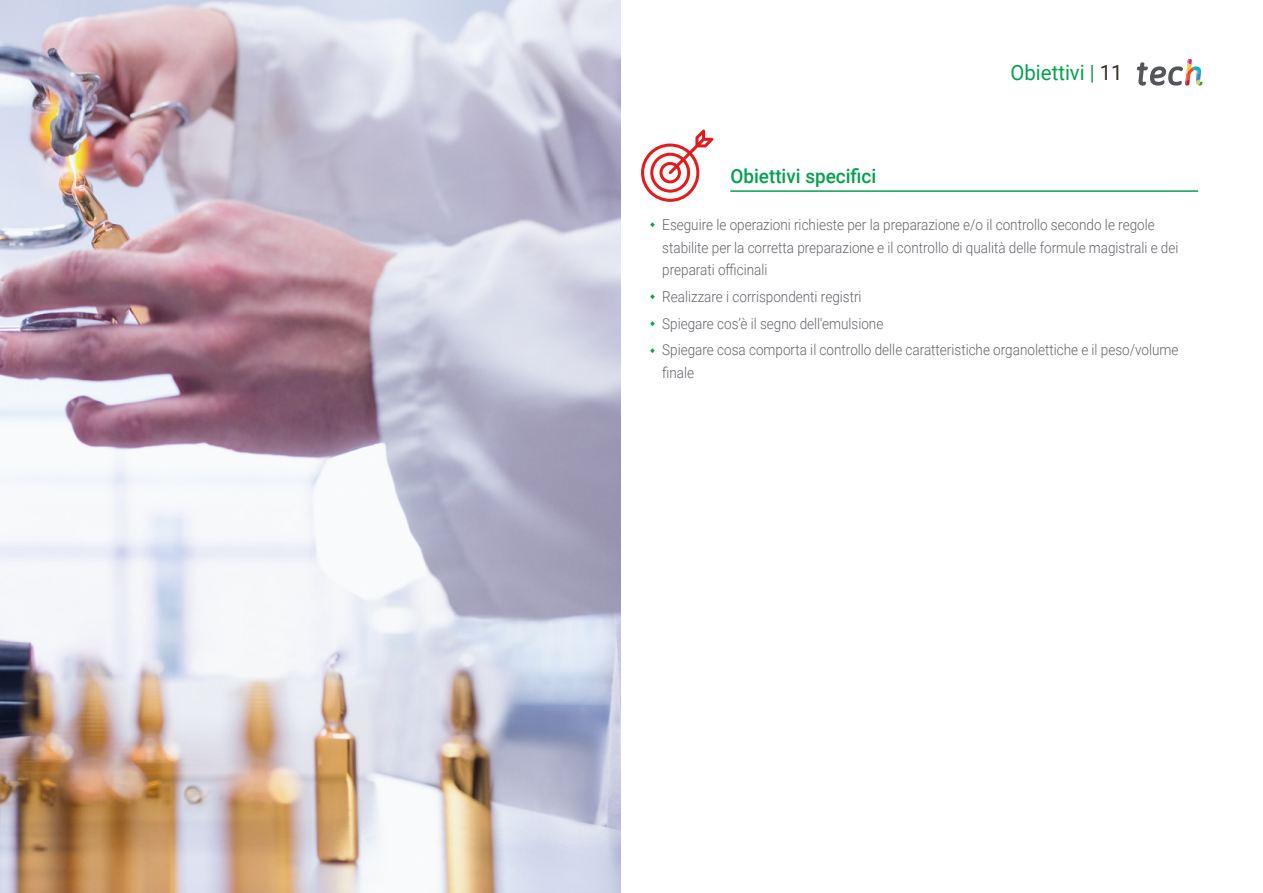
<style>
.page{position:relative;width:1263px;height:893px;background:#fff}
.page>*{position:absolute;margin:0;border:0;box-sizing:border-box;transform-origin:0 0}
.t1{font:21px "Roboto";color:#04a14d}
.t2{font:500 19.5px "Roboto";color:#04a14d}
.t3{font:300 15px/22.5px "Roboto";color:#61646a;scale:.9 1}
.s1{color:#312e20}
</style>
<div class="page">
<svg style="left:641px;top:129px;width:72px;height:73px"></svg>
<hr style="left:730px;top:191px;width:468px;height:1px;background:#04a14d">
<img style="left:0;top:0;width:621px;height:893px">
<svg style="left:1137px;top:59px;width:65px;height:27px"></svg>
<h1 class="t1" style="left:1010px;top:57px;width:114px">Obiettivi | <span class="s1">11</span></h1>
<h2 class="t2" style="left:730px;top:162px;width:147px">Obiettivi specifici</h2>
<p class="t3" style="left:662px;top:213px;width:575px">Eseguire le operazioni richieste per la preparazione e/o il controllo secondo le regole stabilite per la corretta preparazione e il controllo di qualità delle formule magistrali e dei preparati officinali</p>
<p class="t3" style="left:662px;top:283px;width:575px;line-height:26.7px">Realizzare i corrispondenti registri<br>Spiegare cos’è il segno dell'emulsione<br>Spiegare cosa comporta il controllo delle caratteristiche organolettiche e il peso/volume</p>
<p class="t3" style="left:662px;top:361px;width:37px">finale</p>
</div>
